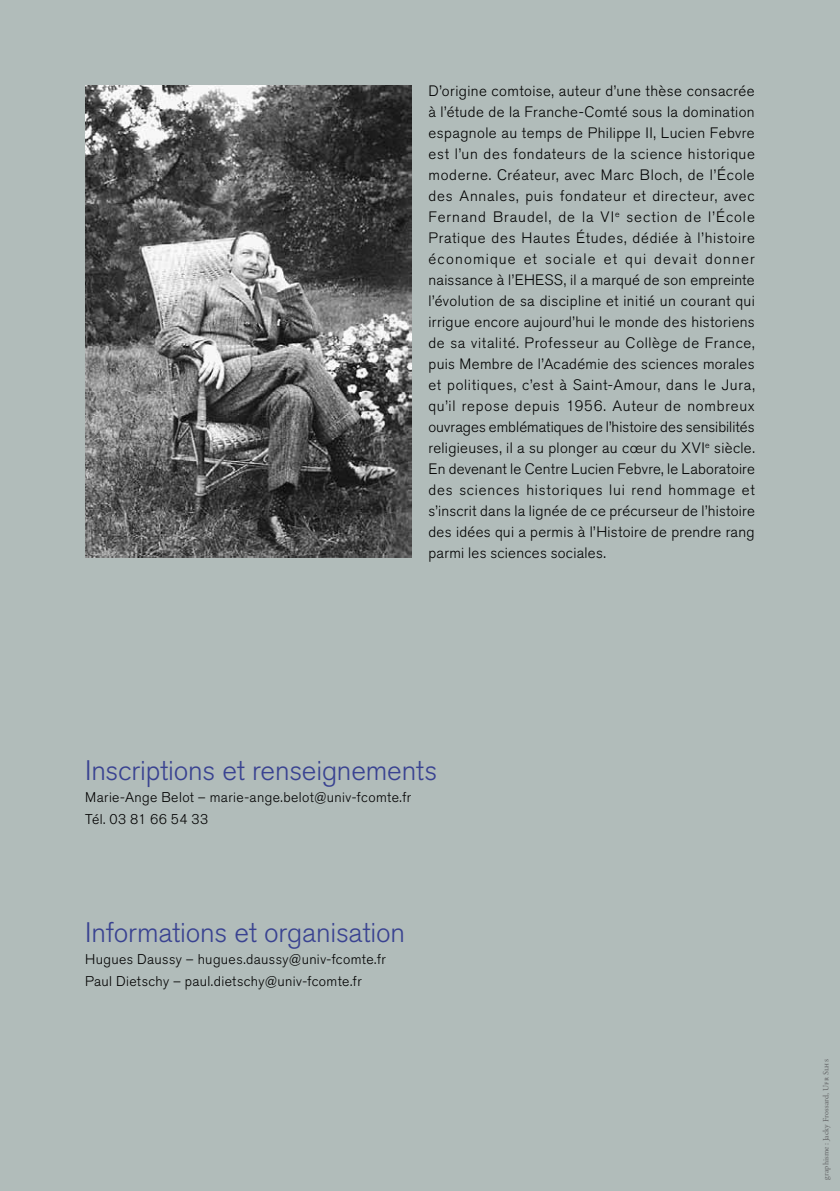
<style>
.page{position:relative;width:840px;height:1191px;background:#fff}
.page>*{position:absolute;margin:0;border:0;box-sizing:border-box;transform-origin:0 0}
.t1{font:300 28px "Akzidenz Grotesk BQ";letter-spacing:-.005em;color:#394291}
.t2{font:300 15px/21px "Akzidenz Grotesk BQ";letter-spacing:.015em;color:#000;text-align:justify}
.t3{font:300 14px/22px "Akzidenz Grotesk BQ";letter-spacing:.025em;color:#000}
.t4{font:8px "Adobe Garamond Pro";letter-spacing:.02em;color:#5f6062}
</style>
<div class="page">
<div style="left:0;top:0;width:839px;height:1191px;background:#b1bcba"></div>
<img style="left:85px;top:85px;width:326px;height:473px">
<p class="t2" style="left:428px;top:80px;width:328px">D’origine comtoise, auteur d’une thèse consacrée à l’étude de la Franche-Comté sous la domination espagnole au temps de Philippe II, Lucien Febvre est l’un des fondateurs de la science historique moderne. Créateur, avec Marc Bloch, de l’École des Annales, puis fondateur et directeur, avec Fernand Braudel, de la VI<sup>e</sup> section de l’École Pratique des Hautes Études, dédiée à l’histoire économique et sociale et qui devait donner naissance à l’EHESS, il a marqué de son empreinte l’évolution de sa discipline et initié un courant qui irrigue encore aujourd’hui le monde des historiens de sa vitalité. Professeur au Collège de France, puis Membre de l’Académie des sciences morales et politiques, c’est à Saint-Amour, dans le Jura, qu’il repose depuis 1956. Auteur de nombreux ouvrages emblématiques de l’histoire des sensibilités religieuses, il a su plonger au cœur du XVI<sup>e</sup> siècle.<br>En devenant le Centre Lucien Febvre, le Laboratoire des sciences historiques lui rend hommage et s’inscrit dans la lignée de ce précurseur de l’histoire des idées qui a permis à l’Histoire de prendre rang parmi les sciences sociales.</p>
<h1 class="t1" style="left:85px;top:754px;width:353px">Inscriptions et renseignements</h1>
<p class="t3" style="left:85px;top:786px;width:327px">Marie-Ange Belot – marie-ange.belot@univ-fcomte.fr<br>Tél. 03 81 66 54 33</p>
<h1 class="t1" style="left:85px;top:916px;width:321px">Informations et organisation</h1>
<p class="t3" style="left:85px;top:948px;width:302px">Hugues Daussy – hugues.daussy@univ-fcomte.fr<br>Paul Dietschy – paul.dietschy@univ-fcomte.fr</p>
<p class="t4" style="left:820px;top:1179px;width:122px;rotate:-90deg">graphisme: Jacky Frossard, Ufr Slhs</p>
</div>
